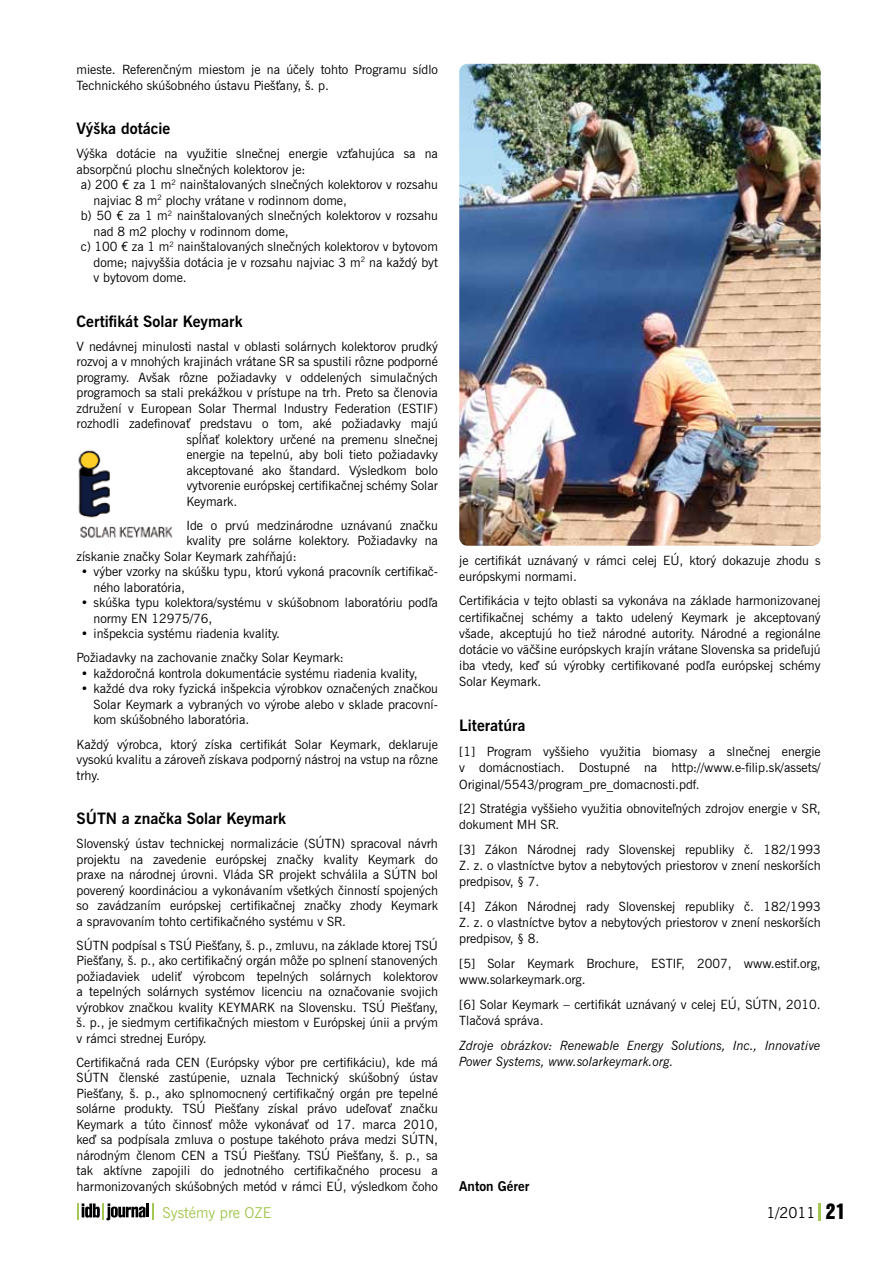
<style>
.page{position:relative;width:893px;height:1263px;background:#fff}
.page>*{position:absolute;margin:0;border:0;box-sizing:border-box;transform-origin:0 0}
.t1{font:700 15.75px "News Gothic AT";color:#000}
.t2{font:15px "News Gothic AT";color:#a5c753}
.t3{font:15px "News Gothic AT";color:#000}
.t4{font:700 13.5px "News Gothic AT";color:#000}
.t5{font:12.75px/15.5px "News Gothic AT";color:#000;text-align:justify}
.t6{font:italic 12.75px/16.2px "News Gothic AT";color:#000}
.s1{font-family:"Swiss 921 AT Regular A";font-size:19.5px}
</style>
<div class="page">
<svg style="left:819px;top:1203px;width:2px;height:17px"></svg>
<svg style="left:152px;top:1203px;width:2px;height:17px"></svg>
<svg style="left:77px;top:1203px;width:68px;height:17px"></svg>
<hr style="left:146px;top:1203px;width:3px;height:14px;background:#000">
<img style="left:78px;top:450px;width:95px;height:88px">
<img style="left:459px;top:64px;width:362px;height:482px">
<p class="t5" style="left:77px;top:62px;width:363px">mieste. Referenčným miestom je na účely tohto Programu sídlo<br>Technického skúšobného ústavu Piešťany, š. p.</p>
<p class="t1" style="left:77px;top:119px;width:95px">Výška dotácie</p>
<p class="t5" style="left:77px;top:146px;width:363px">Výška dotácie na využitie slnečnej energie vzťahujúca sa na</p>
<p class="t5" style="left:77px;top:161px;width:230px">absorpčnú plochu slnečných kolektorov je:</p>
<p class="t5" style="left:81px;top:177px;width:359px">a) 200 € za 1 m<sup>2</sup> nainštalovaných slnečných kolektorov v rozsahu</p>
<p class="t5" style="left:94px;top:192px;width:255px">najviac 8 m<sup>2</sup> plochy vrátane v rodinnom dome,</p>
<p class="t5" style="left:81px;top:208px;width:359px">b) 50 € za 1 m<sup>2</sup> nainštalovaných slnečných kolektorov v rozsahu</p>
<p class="t5" style="left:94px;top:223px;width:197px">nad 8 m2 plochy v rodinnom dome,</p>
<p class="t5" style="left:81px;top:239px;width:359px">c) 100 € za 1 m<sup>2</sup> nainštalovaných slnečných kolektorov v bytovom</p>
<p class="t5" style="left:94px;top:254px;width:346px">dome; najvyššia dotácia je v rozsahu najviac 3 m<sup>2</sup> na každý byt</p>
<p class="t5" style="left:94px;top:270px;width:95px">v bytovom dome.</p>
<p class="t1" style="left:77px;top:311px;width:168px">Certifikát Solar Keymark</p>
<p class="t5" style="left:77px;top:338px;width:363px">V nedávnej minulosti nastal v oblasti solárnych kolektorov prudký</p>
<p class="t5" style="left:77px;top:354px;width:363px">rozvoj a v mnohých krajinách vrátane SR sa spustili rôzne podporné</p>
<p class="t5" style="left:77px;top:369px;width:363px">programy. Avšak rôzne požiadavky v oddelených simulačných</p>
<p class="t5" style="left:77px;top:385px;width:363px">programoch sa stali prekážkou v prístupe na trh. Preto sa členovia</p>
<p class="t5" style="left:77px;top:400px;width:363px">združení v European Solar Thermal Industry Federation (ESTIF)</p>
<p class="t5" style="left:77px;top:416px;width:363px">rozhodli zadefinovať predstavu o tom, aké požiadavky majú</p>
<p class="t5" style="left:186px;top:431px;width:253px">spĺňať kolektory určené na premenu slnečnej</p>
<p class="t5" style="left:186px;top:447px;width:253px">energie na tepelnú, aby boli tieto požiadavky</p>
<p class="t5" style="left:186px;top:462px;width:253px">akceptované ako štandard. Výsledkom bolo</p>
<p class="t5" style="left:186px;top:478px;width:253px">vytvorenie európskej certifikačnej schémy Solar</p>
<p class="t5" style="left:186px;top:493px;width:52px">Keymark.</p>
<p class="t5" style="left:186px;top:517px;width:253px">Ide o prvú medzinárodne uznávanú značku</p>
<p class="t5" style="left:186px;top:533px;width:253px">kvality pre solárne kolektory. Požiadavky na</p>
<p class="t5" style="left:77px;top:548px;width:222px">získanie značky Solar Keymark zahŕňajú:</p>
<p class="t5" style="left:94px;top:564px;width:346px;text-indent:-13px">• výber vzorky na skúšku typu, ktorú vykoná pracovník certifikač&shy;ného laboratória,</p>
<p class="t5" style="left:94px;top:595px;width:346px;text-indent:-13px">• skúška typu kolektora/systému v skúšobnom laboratóriu podľa normy EN 12975/76,</p>
<p class="t5" style="left:77px;top:622px;width:269px;line-height:24px;text-indent:4px">• inšpekcia systému riadenia kvality.<br>Požiadavky na zachovanie značky Solar Keymark:</p>
<p class="t5" style="left:81px;top:665px;width:338px">• každoročná kontrola dokumentácie systému riadenia kvality,</p>
<p class="t5" style="left:94px;top:681px;width:346px;text-indent:-13px">• každé dva roky fyzická inšpekcia výrobkov označených značkou Solar Keymark a vybraných vo výrobe alebo v sklade pracovní&shy;kom skúšobného laboratória.</p>
<p class="t5" style="left:77px;top:736px;width:363px">Každý výrobca, ktorý získa certifikát Solar Keymark, deklaruje vysokú kvalitu a zároveň získava podporný nástroj na vstup na rôzne trhy.</p>
<p class="t1" style="left:77px;top:809px;width:211px">SÚTN a značka Solar Keymark</p>
<p class="t5" style="left:77px;top:836px;width:363px">Slovenský ústav technickej normalizácie (SÚTN) spracoval návrh projektu na zavedenie európskej značky kvality Keymark do praxe na národnej úrovni. Vláda SR projekt schválila a SÚTN bol poverený koordináciou a vykonávaním všetkých činností spojených so zavádzaním európskej certifikačnej značky zhody Keymark a spravovaním tohto certifikačného systému v SR.</p>
<p class="t5" style="left:77px;top:937px;width:363px">SÚTN podpísal s TSÚ Piešťany, š. p., zmluvu, na základe ktorej TSÚ Piešťany, š. p., ako certifikačný orgán môže po splnení stanovených požiadaviek udeliť výrobcom tepelných solárnych kolektorov a tepelných solárnych systémov licenciu na označovanie svojich výrobkov značkou kvality KEYMARK na Slovensku. TSÚ Piešťany, š. p., je siedmym certifikačných miestom v Európskej únii a prvým v rámci strednej Európy.</p>
<p class="t5" style="left:77px;top:1054px;width:363px">Certifikačná rada CEN (Európsky výbor pre certifikáciu), kde má SÚTN členské zastúpenie, uznala Technický skúšobný ústav Piešťany, š. p., ako splnomocnený certifikačný orgán pre tepelné solárne produkty. TSÚ Piešťany získal právo udeľovať značku Keymark a túto činnosť môže vykonávať od 17. marca 2010, keď sa podpísala zmluva o postupe takéhoto práva medzi SÚTN, národným členom CEN a TSÚ Piešťany. TSÚ Piešťany, š. p., sa tak aktívne zapojili do jednotného certifikačného procesu a harmonizovaných skúšobných metód v rámci EÚ, výsledkom čoho</p>
<p class="t5" style="left:459px;top:552px;width:363px;line-height:16.2px">je certifikát uznávaný v rámci celej EÚ, ktorý dokazuje zhodu s európskymi normami.</p>
<p class="t5" style="left:459px;top:593px;width:363px;line-height:16.2px">Certifikácia v tejto oblasti sa vykonáva na základe harmonizovanej certifikačnej schémy a takto udelený Keymark je akceptovaný všade, akceptujú ho tiež národné autority. Národné a regionálne dotácie vo väčšine európskych krajín vrátane Slovenska sa prideľujú iba vtedy, keď sú výrobky certifikované podľa európskej schémy Solar Keymark.</p>
<p class="t1" style="left:459px;top:716px;width:68px">Literatúra</p>
<p class="t5" style="left:459px;top:743px;width:363px;line-height:16.2px">[1] Program vyššieho využitia biomasy a slnečnej energie v domácnostiach. Dostupné na http://www.e-filip.sk/assets/ Original/5543/program_pre_domacnosti.pdf.</p>
<p class="t5" style="left:459px;top:800px;width:363px;line-height:16.2px">[2] Stratégia vyššieho využitia obnoviteľných zdrojov energie v SR, dokument MH SR.</p>
<p class="t5" style="left:459px;top:841px;width:363px;line-height:16.2px">[3] Zákon Národnej rady Slovenskej republiky č. 182/1993<br>Z. z. o vlastníctve bytov a nebytových priestorov v znení neskorších predpisov, § 7.</p>
<p class="t5" style="left:459px;top:898px;width:363px;line-height:16.2px">[4] Zákon Národnej rady Slovenskej republiky č. 182/1993<br>Z. z. o vlastníctve bytov a nebytových priestorov v znení neskorších predpisov, § 8.</p>
<p class="t5" style="left:459px;top:955px;width:363px;line-height:16.2px">[5] Solar Keymark Brochure, ESTIF, 2007, www.estif.org, www.solarkeymark.org.</p>
<p class="t5" style="left:459px;top:996px;width:363px;line-height:16.2px">[6] Solar Keymark – certifikát uznávaný v celej EÚ, SÚTN, 2010.<br>Tlačová správa.</p>
<p class="t6" style="left:459px;top:1037px;width:363px">Zdroje obrázkov: Renewable Energy Solutions, Inc., Innovative<br>Power Systems, www.solarkeymark.org.</p>
<p class="t4" style="left:459px;top:1177px;width:72px">Anton Gérer</p>
<p class="t2" style="left:162px;top:1203px;width:110px">Systémy pre OZE</p>
<p class="t3" style="left:766px;top:1203px;width:80px">1/2011 <span class="s1">21</span></p>
</div>
